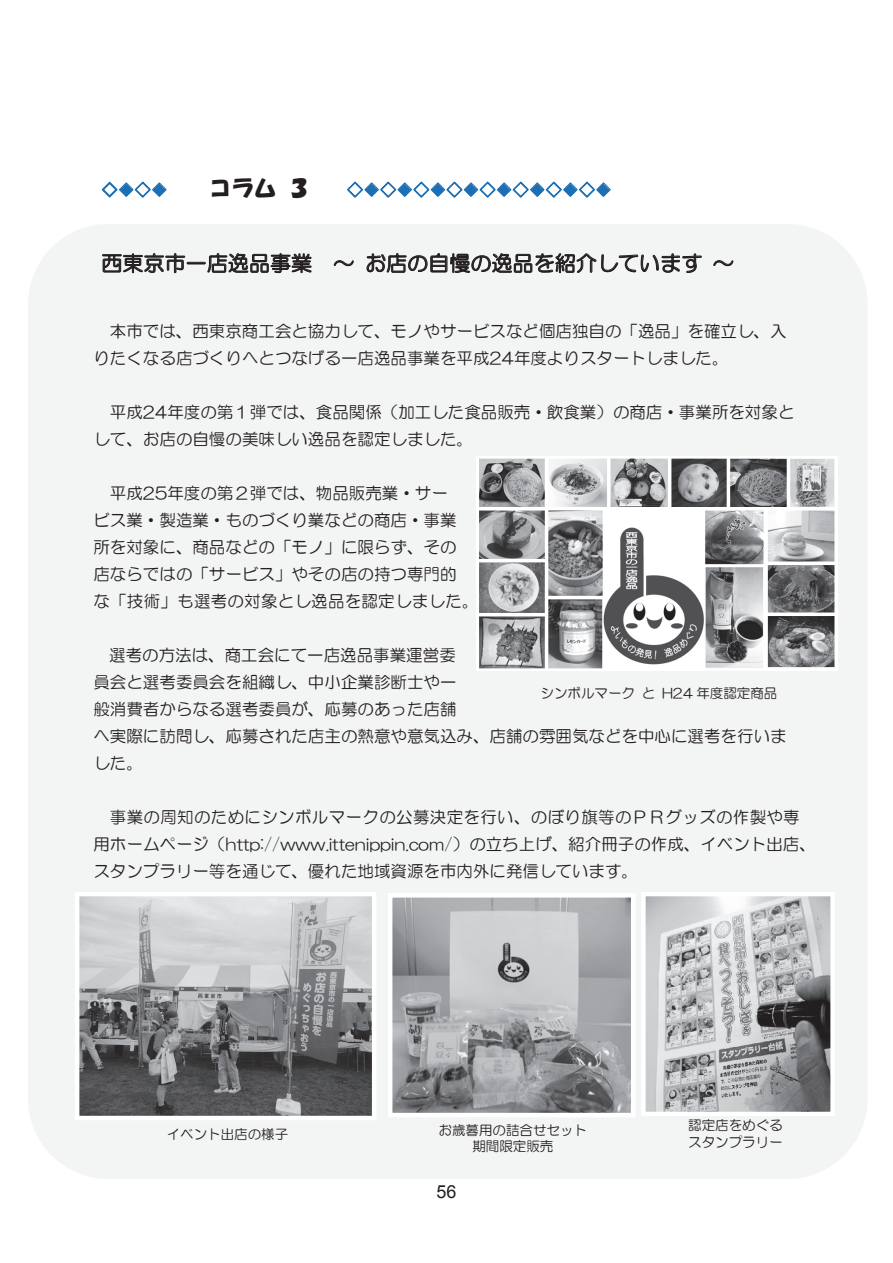
<style>
.page{position:relative;width:893px;height:1263px;background:#fff}
.page>*{position:absolute;margin:0;border:0;box-sizing:border-box;transform-origin:0 0}
.t1{font:22.5px "HG Soei Kakupoptai";color:#231f20}
.t2{font:21px "HG Maru Gothic MPRO";letter-spacing:.005em;color:#231f20}
.t3{font:18px "Arial";color:#231f20}
.t4{font:16.5px/27px "HG Maru Gothic MPRO";color:#231f20}
.t5{font:16.5px "MS Mincho";color:#1d6fb5}
.t6{font:13.5px/16.5px "HG Maru Gothic MPRO";color:#231f20;text-align:center}
.s1{font-family:"HG Maru Gothic MPRO"}
</style>
<div class="page">
<div style="left:28px;top:224px;width:840px;height:955px;background:#f3f4f4;border-radius:80px"></div>
<svg style="left:102px;top:182px;width:65px;height:16px"></svg>
<svg style="left:347px;top:182px;width:264px;height:16px"></svg>
<svg style="left:102px;top:253px;width:210px;height:20px"></svg>
<svg style="left:334px;top:260px;width:19px;height:6px"></svg>
<svg style="left:367px;top:253px;width:335px;height:20px"></svg>
<svg style="left:713px;top:260px;width:20px;height:6px"></svg>
<img style="left:476px;top:456px;width:361px;height:214px">
<img style="left:646px;top:897px;width:184px;height:214px">
<div style="left:641px;top:892px;width:194px;height:224px;border:4px solid #fff"></div>
<img style="left:80px;top:897px;width:291px;height:218px">
<div style="left:75px;top:892px;width:301px;height:228px;border:4px solid #fff"></div>
<img style="left:393px;top:898px;width:237px;height:214px">
<div style="left:388px;top:893px;width:247px;height:224px;border:4px solid #fff"></div>
<h1 class="t1" style="left:209px;top:176px;width:103px">コラム ３</h1>
<p class="t5" style="left:101px;top:181px;width:68px"><span class="s1">◇</span>◆◇◆</p>
<p class="t5" style="left:347px;top:181px;width:266px">◇◆◇◆◇◆◇◆◇◆◇◆◇◆◇◆</p>
<p class="t2" style="left:101px;top:253px;width:634px">西東京市一店逸品事業 ～お店の自慢の逸品を紹介しています～</p>
<p class="t4" style="left:94px;top:317px;width:695px;text-indent:16px">本市では、西東京商工会と協力して、モノやサービスなど個店独自の「逸品」を確立し、入りたくなる店づくりへとつなげる一店逸品事業を平成24年度よりスタートしました。</p>
<p class="t4" style="left:94px;top:398px;width:702px;text-indent:16px">平成24年度の第１弾では、食品関係（加工した食品販売・飲食業）の商店・事業所を対象として、お店の自慢の美味しい逸品を認定しました。</p>
<p class="t4" style="left:94px;top:479px;width:387px;text-indent:16px">平成25年度の第２弾では、物品販売業・サー<br>ビス業・製造業・ものづくり業などの商店・事業<br>所を対象に、商品などの「モノ」に限らず、その<br>店ならではの「サービス」やその店の持つ専門的<br>な「技術」も選考の対象とし逸品を認定しました。</p>
<p class="t4" style="left:94px;top:641px;width:695px;text-indent:16px">選考の方法は、商工会にて一店逸品事業運営委<br>員会と選考委員会を組織し、中小企業診断士や一<br>般消費者からなる選考委員が、応募のあった店舗<br>へ実際に訪問し、応募された店主の熱意や意気込み、店舗の雰囲気などを中心に選考を行いました。</p>
<p class="t4" style="left:94px;top:803px;width:724px;text-indent:16px">事業の周知のためにシンボルマークの公募決定を行い、のぼり旗等のＰＲグッズの作製や専用ホームページ（http://www.ittenippin.com/）の立ち上げ、紹介冊子の作成、イベント出店、スタンプラリー等を通じて、優れた地域資源を市内外に発信しています。</p>
<p class="t6" style="left:540px;top:684px;width:238px">シンボルマーク と H24 年度認定商品</p>
<p class="t6" style="left:167px;top:1126px;width:123px">イベント出店の様子</p>
<p class="t6" style="left:688px;top:1117px;width:96px;text-align:left">認定店をめぐるスタンプラリー</p>
<p class="t6" style="left:439px;top:1122px;width:150px">お歳暮用の詰合せセット期間限定販売</p>
<p class="t3" style="left:436px;top:1179px;width:21px">56</p>
</div>
